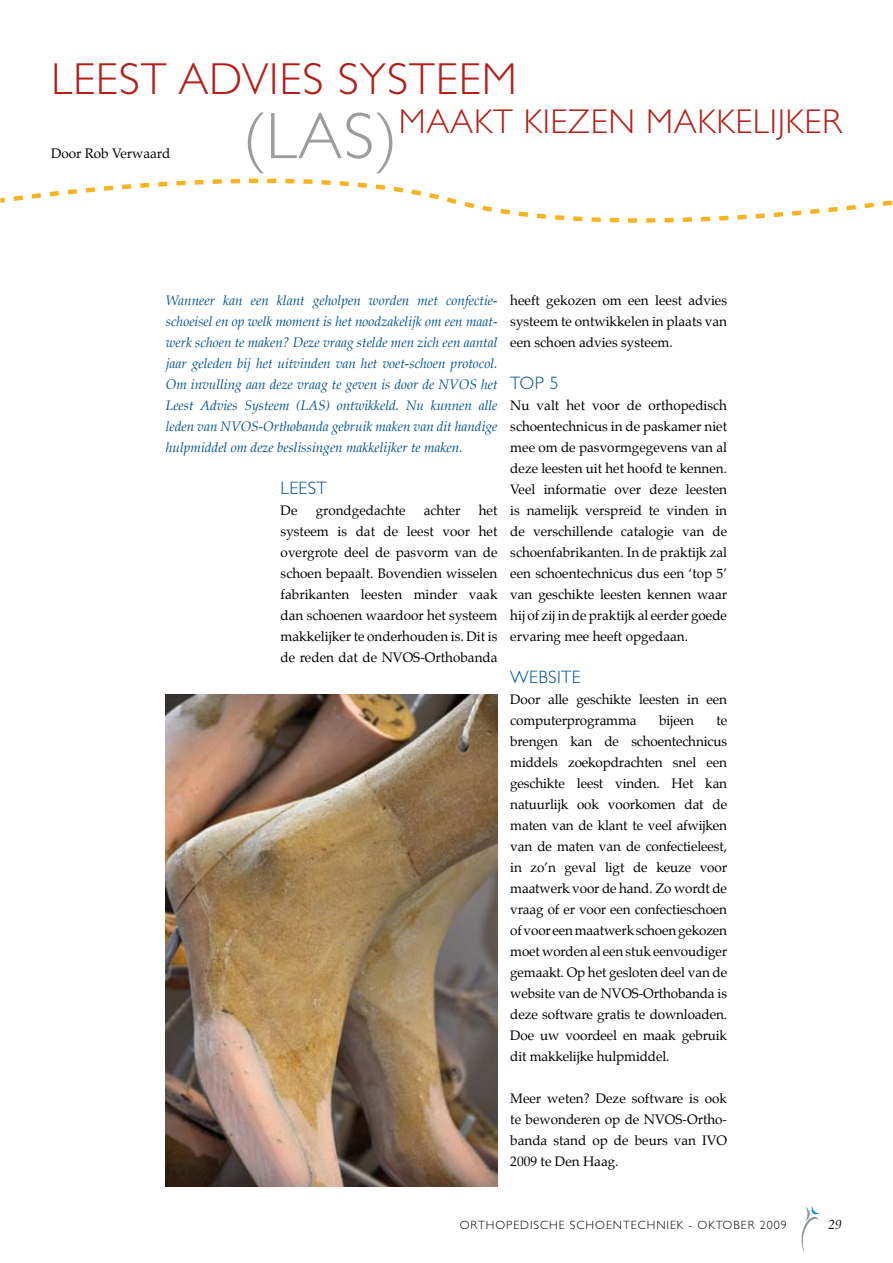
<style>
.page{position:relative;width:893px;height:1263px;background:#fff}
.page>*{position:absolute;margin:0;border:0;box-sizing:border-box;transform-origin:0 0}
.t1{font:300 45px "Gill Sans";letter-spacing:.02em;color:#b11f17}
.t2{font:300 34.5px "Gill Sans";letter-spacing:.02em;color:#b11f17}
.t3{font:300 18px "Gill Sans";letter-spacing:.02em;color:#005191}
.t4{font:13.5px/21px "Palatino";color:#000;text-align:justify}
.t5{font:italic 13.5px/21px "Palatino";color:#005191;text-align:justify}
.t6{font:italic 13.5px "Palatino";color:#000}
.t7{font:300 12px "Gill Sans";letter-spacing:.08em;color:#000}
.s1{font-size:66px;color:#9c9d9f}
</style>
<div class="page">
<img style="left:166px;top:694px;width:331px;height:493px">
<svg style="left:0;top:178px;width:893px;height:45px"></svg>
<svg style="left:801px;top:1206px;width:18px;height:47px"></svg>
<p class="t1" style="left:51px;top:53px;width:467px">LEEST ADVIES SYSTEEM</p>
<p class="t2" style="left:242px;top:102px;width:601px"><span class="s1">(LAS)</span>MAAKT KIEZEN MAKKELIJKER</p>
<p class="t4" style="left:51px;top:142px;width:121px">Door Rob Verwaard</p>
<p class="t5" style="left:166px;top:290px;width:333px">Wanneer kan een klant geholpen worden met confectie&shy;schoeisel en op welk moment is het noodzakelijk om een maat&shy;werk schoen te maken? Deze vraag stelde men zich een aantal jaar geleden bij het uitvinden van het voet-schoen protocol.<br>Om invulling aan deze vraag te geven is door de NVOS het Leest Advies Systeem (LAS) ontwikkeld. Nu kunnen alle leden van NVOS-Orthobanda gebruik maken van dit handige hulpmiddel om deze beslissingen makkelijker te maken.</p>
<p class="t3" style="left:281px;top:477px;width:48px">LEEST</p>
<p class="t4" style="left:281px;top:499px;width:18px">De</p>
<p class="t4" style="left:316px;top:499px;width:91px">grondgedachte</p>
<p class="t4" style="left:424px;top:499px;width:38px">achter</p>
<p class="t4" style="left:281px;top:499px;width:218px;text-indent:198px">het systeem is dat de leest voor het overgrote deel de pasvorm van de schoen bepaalt. Bovendien wisselen fabrikanten leesten minder vaak dan schoenen waardoor het systeem makkelijker te onderhouden is. Dit is de reden dat de NVOS-Orthobanda</p>
<p class="t4" style="left:510px;top:289px;width:218px">heeft gekozen om een leest advies systeem te ontwikkelen in plaats van een schoen advies systeem.</p>
<p class="t3" style="left:510px;top:372px;width:50px">TOP 5</p>
<p class="t4" style="left:510px;top:394px;width:218px">Nu valt het voor de orthopedisch schoentechnicus in de paskamer niet mee om de pasvormgegevens van al deze leesten uit het hoofd te kennen.<br>Veel informatie over deze leesten is namelijk verspreid te vinden in de verschillende catalogie van de schoenfabrikanten. In de praktijk zal een schoentechnicus dus een ‘top 5’ van geschikte leesten kennen waar hij of zij in de praktijk al eerder goede ervaring mee heeft opgedaan.</p>
<p class="t3" style="left:510px;top:666px;width:72px">WEBSITE</p>
<p class="t4" style="left:510px;top:688px;width:218px">Door alle geschikte leesten in een computerprogramma</p>
<p class="t4" style="left:659px;top:709px;width:36px">bijeen</p>
<p class="t4" style="left:510px;top:709px;width:218px;text-indent:206px">te brengen kan de schoentechnicus middels zoekopdrachten snel een geschikte leest vinden. Het kan natuurlijk ook voorkomen dat de maten van de klant te veel afwijken van de maten van de confectieleest, in zo’n geval ligt de keuze voor maatwerk voor de hand. Zo wordt de vraag of er voor een confectieschoen of voor een maatwerk schoen gekozen moet worden al een stuk eenvoudiger gemaakt. Op het gesloten deel van de website van de NVOS-Orthobanda is deze software gratis te downloaden.<br>Doe uw voordeel en maak gebruik dit makkelijke hulpmiddel.</p>
<p class="t4" style="left:510px;top:1088px;width:218px">Meer weten? Deze software is ook te bewonderen op de NVOS-Ortho&shy;banda stand op de beurs van IVO 2009 te Den Haag.</p>
<p class="t7" style="left:460px;top:1218px;width:9px">ORTHOPEDISCHE</p>
<p class="t7" style="left:570px;top:1218px;width:10px">SCHOENTECHNIEK</p>
<p class="t7" style="left:688px;top:1218px;width:100px">- OKTOBER 2009</p>
<p class="t6" style="left:828px;top:1214px;width:15px">29</p>
</div>
